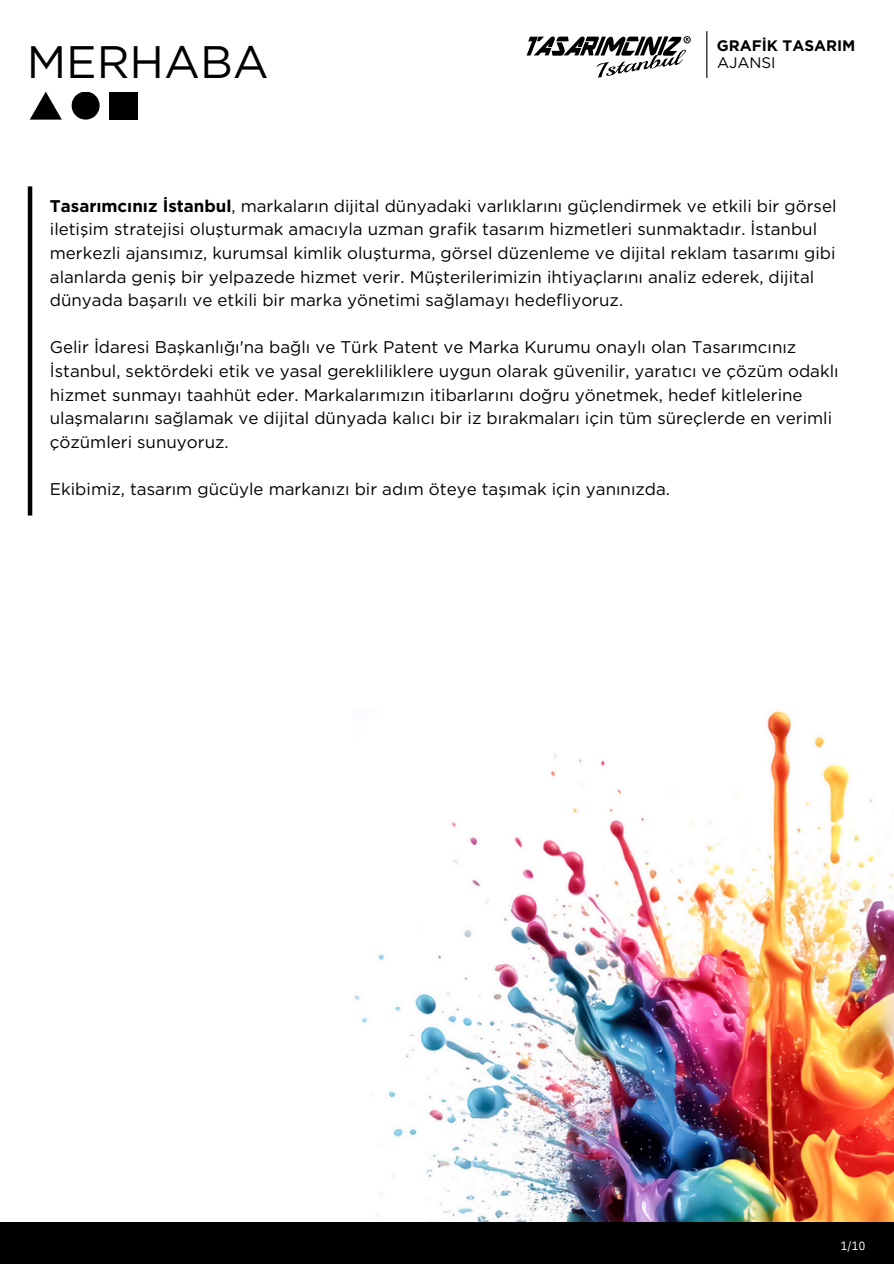
<style>
.page{position:relative;width:894px;height:1264px;background:#fff}
.page>*{position:absolute;margin:0;border:0;box-sizing:border-box;transform-origin:0 0}
.t1{font:45.45px "Gotham";color:#000}
.t2{font:16.95px/23.7px "Gotham";color:#000}
.t3{font:700 15.15px "Gotham";color:#000}
.t4{font:15.15px "Gotham";color:#000}
.t5{font:12px "IBM Plex Sans Cond";color:#fff}
.s1{font-weight:700}
</style>
<div class="page">
<div style="left:72px;top:92px;width:28px;height:28px;background:#000;border-radius:50%"></div>
<svg style="left:30px;top:92px;width:32px;height:28px"></svg>
<div style="left:110px;top:92px;width:28px;height:28px;background:#000"></div>
<hr style="left:28px;top:186px;width:4px;height:329px;background:#000">
<hr style="left:706px;top:31px;width:1px;height:47px;background:#000">
<img style="left:354px;top:711px;width:539px;height:511px">
<div style="left:0;top:1222px;width:893px;height:41px;background:#000"></div>
<svg style="left:526px;top:36px;width:164px;height:42px"></svg>
<h3 class="t1" style="left:27px;top:34px;width:243px">MERHABA</h3>
<h2 class="t3" style="left:716px;top:37px;width:140px">GRAFİK TASARIM</h2>
<p class="t4" style="left:716px;top:53px;width:60px">AJANSI</p>
<h4 class="t2" style="left:50px;top:194px;width:787px"><span class="s1">Tasarımcınız İstanbul</span>, markaların dijital dünyadaki varlıklarını güçlendi rmek ve etki li bi r görsel i letişi m stratejisi oluşturmak amacıyla uzman grafi k tasarım hizmetleri sunmaktadır. İstanbul merkezli ajansımız, kurumsal ki mli k oluşturma, görsel düzenleme ve dijital reklam tasarımı gi bi alanlarda geniş bi r yelpazede hizmet veri r. Müşteri leri mizi n i htiyaçlarını analiz ederek, dijital dünyada başarılı ve etki li bi r marka yöneti mi sağlamayı hedefliyoruz.</h4>
<h2 class="t2" style="left:50px;top:335px;width:790px">Gelir İdaresi Başkanlığı'na bağlı ve Türk Patent ve Marka Kurumu onaylı olan Tasarımcınız İstanbul, sektördeki eti k ve yasal gerekli li klere uygun olarak güveni li r, yaratıcı ve çözüm odaklı hizmet sunmayı taahhüt eder. Markalarımızın iti barlarını doğru yönetmek, hedef kitleleri ne ulaşmalarını sağlamak ve dijital dünyada kalıcı bir iz bırakmaları için tüm süreçlerde en verimli çözümleri sunuyoruz.</h2>
<h2 class="t2" style="left:50px;top:477px;width:621px">Ekibimiz, tasarım gücüyle markanızı bir adım öteye taşımak için yanınızda.</h2>
<p class="t5" style="left:840px;top:1237px;width:26px">1/10</p>
</div>
